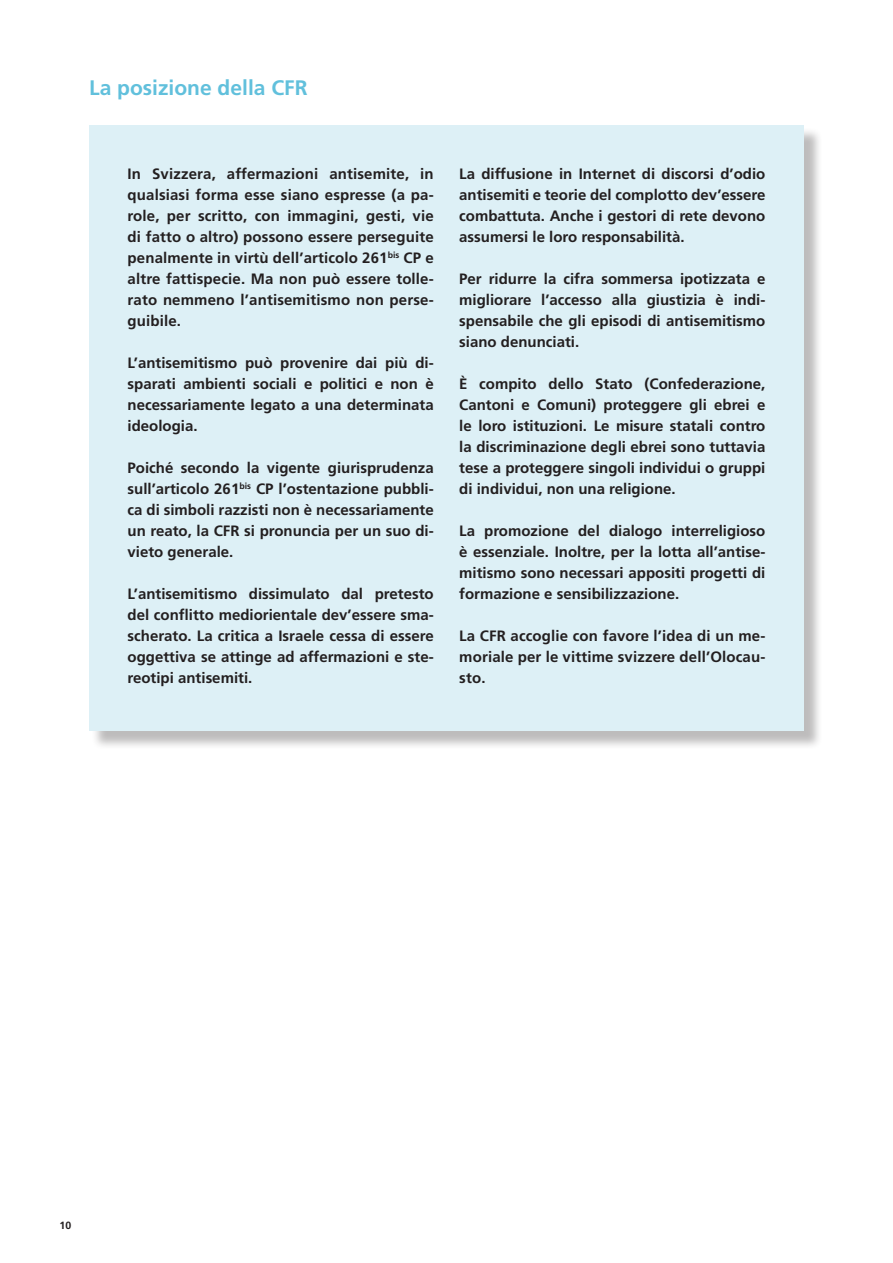
<style>
.page{position:relative;width:893px;height:1263px;background:#fff}
.page>*{position:absolute;margin:0;border:0;box-sizing:border-box;transform-origin:0 0}
.t1{font:700 21px "Frutiger LT Std";color:#61c0dc}
.t2{font:700 15px/21px "Frutiger LT Std";color:#231f20;text-align:justify}
.t3{font:700 10.5px "Frutiger LT Std";color:#231f20}
</style>
<div class="page">
<div style="left:92px;top:128px;width:730px;height:622px;background:#231f20;opacity:.3"></div>
<div style="left:89px;top:125px;width:715px;height:606px;background:#ddf0f6"></div>
<h1 class="t1" style="left:89px;top:75px;width:220px">La posizione della CFR</h1>
<p class="t2" style="left:128px;top:163px;width:308px">In Svizzera, affermazioni antisemite, in qualsiasi forma esse siano espresse (a pa&shy;role, per scritto, con immagini, gesti, vie di fatto o altro) possono essere perseguite penalmente in virtù dell’articolo 261<sup>bis</sup> CP e altre fattispecie. Ma non può essere tolle&shy;rato nemmeno l’antisemitismo non perse&shy;guibile.</p>
<p class="t2" style="left:128px;top:352px;width:308px">L’antisemitismo può provenire dai più di&shy;sparati ambienti sociali e politici e non è necessariamente legato a una determinata ideologia.</p>
<p class="t2" style="left:128px;top:457px;width:308px">Poiché secondo la vigente giurisprudenza sull’articolo 261<sup>bis</sup> CP l’ostentazione pubbli&shy;ca di simboli razzisti non è necessariamente un reato, la CFR si pronuncia per un suo di&shy;vieto generale.</p>
<p class="t2" style="left:128px;top:583px;width:308px">L’antisemitismo dissimulato dal pretesto del conflitto mediorientale dev’essere sma&shy;scherato. La critica a Israele cessa di essere oggettiva se attinge ad affermazioni e ste&shy;reotipi antisemiti.</p>
<p class="t2" style="left:459px;top:163px;width:308px">La diffusione in Internet di discorsi d’odio antisemiti e teorie del complotto dev’essere combattuta. Anche i gestori di rete devono assumersi le loro responsabilità.</p>
<p class="t2" style="left:459px;top:268px;width:308px">Per ridurre la cifra sommersa ipotizzata e migliorare l’accesso alla giustizia è indi&shy;spensabile che gli episodi di antisemitismo siano denunciati.</p>
<p class="t2" style="left:459px;top:373px;width:308px">È compito dello Stato (Confederazione, Cantoni e Comuni) proteggere gli ebrei e le loro istituzioni. Le misure statali contro la discriminazione degli ebrei sono tuttavia tese a proteggere singoli individui o gruppi di individui, non una religione.</p>
<p class="t2" style="left:459px;top:520px;width:308px">La promozione del dialogo interreligioso è essenziale. Inoltre, per la lotta all’antise&shy;mitismo sono necessari appositi progetti di formazione e sensibilizzazione.</p>
<p class="t2" style="left:459px;top:625px;width:308px">La CFR accoglie con favore l’idea di un me&shy;moriale per le vittime svizzere dell’Olocau&shy;sto.</p>
<p class="t3" style="left:60px;top:1219px;width:13px">10</p>
</div>
